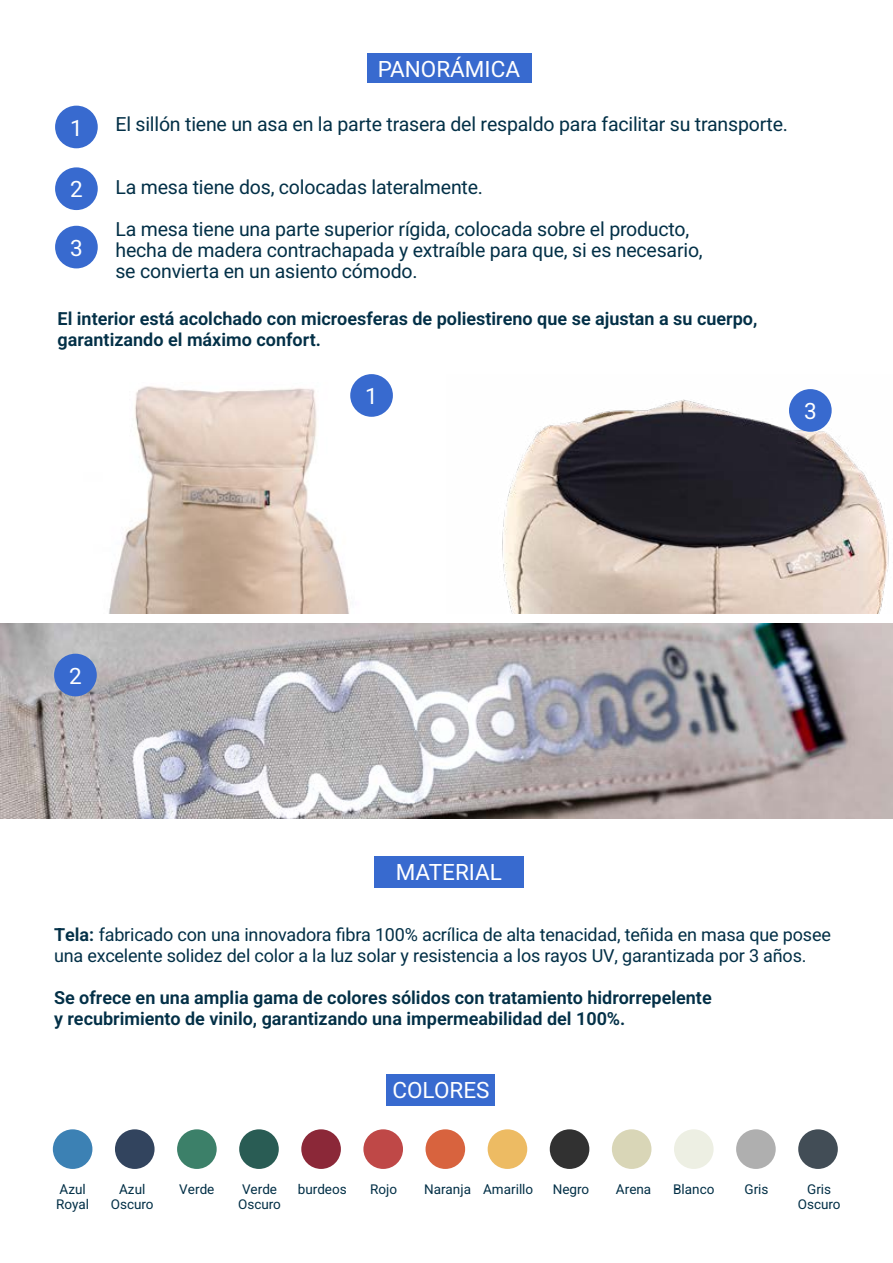
<style>
.page{position:relative;width:893px;height:1263px;background:#fff}
.page>*{position:absolute;margin:0;border:0;box-sizing:border-box;transform-origin:0 0}
.t1{font:22.5px "Heebo";color:#fff}
.t2{font:19.5px/42px "Heebo";letter-spacing:-.01em;color:#033047}
.t3{font:600 18px/21px "Heebo";color:#033047}
.t4{font:18px/21px "Heebo";letter-spacing:-.01em;color:#033047}
.t5{font:13.5px/15px "Heebo";color:#033047}
.s1{font-weight:600}
</style>
<div class="page">
<img style="left:0;top:624px;width:893px;height:194px">
<img style="left:109px;top:374px;width:283px;height:240px">
<div style="left:54px;top:654px;width:43px;height:42px;background:#386acf;border-radius:50%"></div>
<div style="left:350px;top:374px;width:43px;height:43px;background:#386acf;border-radius:50%"></div>
<div style="left:367px;top:53px;width:164px;height:30px;background:#386acf"></div>
<div style="left:55px;top:106px;width:43px;height:42px;background:#386acf;border-radius:50%"></div>
<div style="left:55px;top:167px;width:43px;height:43px;background:#386acf;border-radius:50%"></div>
<div style="left:55px;top:226px;width:43px;height:42px;background:#386acf;border-radius:50%"></div>
<img style="left:502px;top:389px;width:387px;height:225px">
<div style="left:789px;top:389px;width:43px;height:43px;background:#386acf;border-radius:50%"></div>
<div style="left:374px;top:856px;width:149px;height:32px;background:#386acf"></div>
<div style="left:387px;top:1074px;width:108px;height:32px;background:#386acf"></div>
<div style="left:53px;top:1129px;width:39px;height:40px;background:#3c81b4;border-radius:50%"></div>
<div style="left:426px;top:1129px;width:39px;height:40px;background:#d8633e;border-radius:50%"></div>
<div style="left:177px;top:1129px;width:40px;height:40px;background:#3c8069;border-radius:50%"></div>
<div style="left:550px;top:1129px;width:39px;height:40px;background:#313131;border-radius:50%"></div>
<div style="left:301px;top:1129px;width:40px;height:40px;background:#8b2838;border-radius:50%"></div>
<div style="left:674px;top:1129px;width:40px;height:40px;background:#edefe3;border-radius:50%"></div>
<div style="left:798px;top:1129px;width:40px;height:40px;background:#424d56;border-radius:50%"></div>
<div style="left:115px;top:1129px;width:40px;height:40px;background:#32445e;border-radius:50%"></div>
<div style="left:488px;top:1129px;width:39px;height:40px;background:#edbb63;border-radius:50%"></div>
<div style="left:239px;top:1129px;width:40px;height:40px;background:#295c54;border-radius:50%"></div>
<div style="left:612px;top:1129px;width:39px;height:40px;background:#d9d6b7;border-radius:50%"></div>
<div style="left:363px;top:1129px;width:40px;height:40px;background:#bf4847;border-radius:50%"></div>
<div style="left:736px;top:1129px;width:40px;height:40px;background:#afafaf;border-radius:50%"></div>
<p class="t1" style="left:70px;top:112px;width:14px">1</p>
<p class="t1" style="left:378px;top:53px;width:144px">PANORÁMICA</p>
<p class="t2" style="left:115px;top:103px;width:674px">El sillón tiene un asa en la parte trasera del respaldo para facilitar su transporte.</p>
<p class="t2" style="left:115px;top:166px;width:575px">La mesa tiene dos, colocadas lateralmente.<br>La mesa tiene una parte superior rígida, colocada sobre el producto,</p>
<p class="t2" style="left:115px;top:240px;width:589px;line-height:21px">hecha de madera contrachapada y extraíble para que, si es necesario, se convierta en un asiento cómodo.</p>
<p class="t3" style="left:58px;top:309px;width:701px">El interior está acolchado con microesferas de poliestireno que se ajustan a su cuerpo, garantizando el máximo confort.</p>
<p class="t1" style="left:70px;top:174px;width:14px">2</p>
<p class="t1" style="left:70px;top:232px;width:14px">3</p>
<p class="t1" style="left:365px;top:380px;width:14px">1</p>
<p class="t1" style="left:804px;top:395px;width:14px">3</p>
<p class="t1" style="left:69px;top:660px;width:14px">2</p>
<p class="t1" style="left:396px;top:856px;width:108px">MATERIAL</p>
<p class="t4" style="left:54px;top:924px;width:778px"><span class="s1">Tela:</span> fabricado con una innovadora fibra 100% acrílica de alta tenacidad, teñida en masa que posee una excelente solidez del color a la luz solar y resistencia a los rayos UV, garantizada por 3 años.</p>
<p class="t3" style="left:54px;top:988px;width:659px">Se ofrece en una amplia gama de colores sólidos con tratamiento hidrorrepelente y recubrimiento de vinilo, garantizando una impermeabilidad del 100%.</p>
<p class="t1" style="left:392px;top:1074px;width:99px">COLORES</p>
<p class="t5" style="left:56px;top:1181px;width:35px">Azul<br>Royal</p>
<p class="t5" style="left:111px;top:1181px;width:44px;text-align:center">Azul<br>Oscuro</p>
<p class="t5" style="left:238px;top:1181px;width:44px">Verde<br>Oscuro</p>
<p class="t5" style="left:298px;top:1181px;width:51px">burdeos</p>
<p class="t5" style="left:370px;top:1181px;width:28px">Rojo</p>
<p class="t5" style="left:424px;top:1181px;width:110px">Naranja Amarillo</p>
<p class="t5" style="left:553px;top:1181px;width:38px">Negro</p>
<p class="t5" style="left:616px;top:1181px;width:37px">Arena</p>
<p class="t5" style="left:673px;top:1181px;width:43px">Blanco</p>
<p class="t5" style="left:744px;top:1181px;width:26px">Gris</p>
<p class="t5" style="left:798px;top:1181px;width:44px;text-align:center">Gris<br>Oscuro</p>
<p class="t5" style="left:179px;top:1181px;width:37px">Verde</p>
</div>
